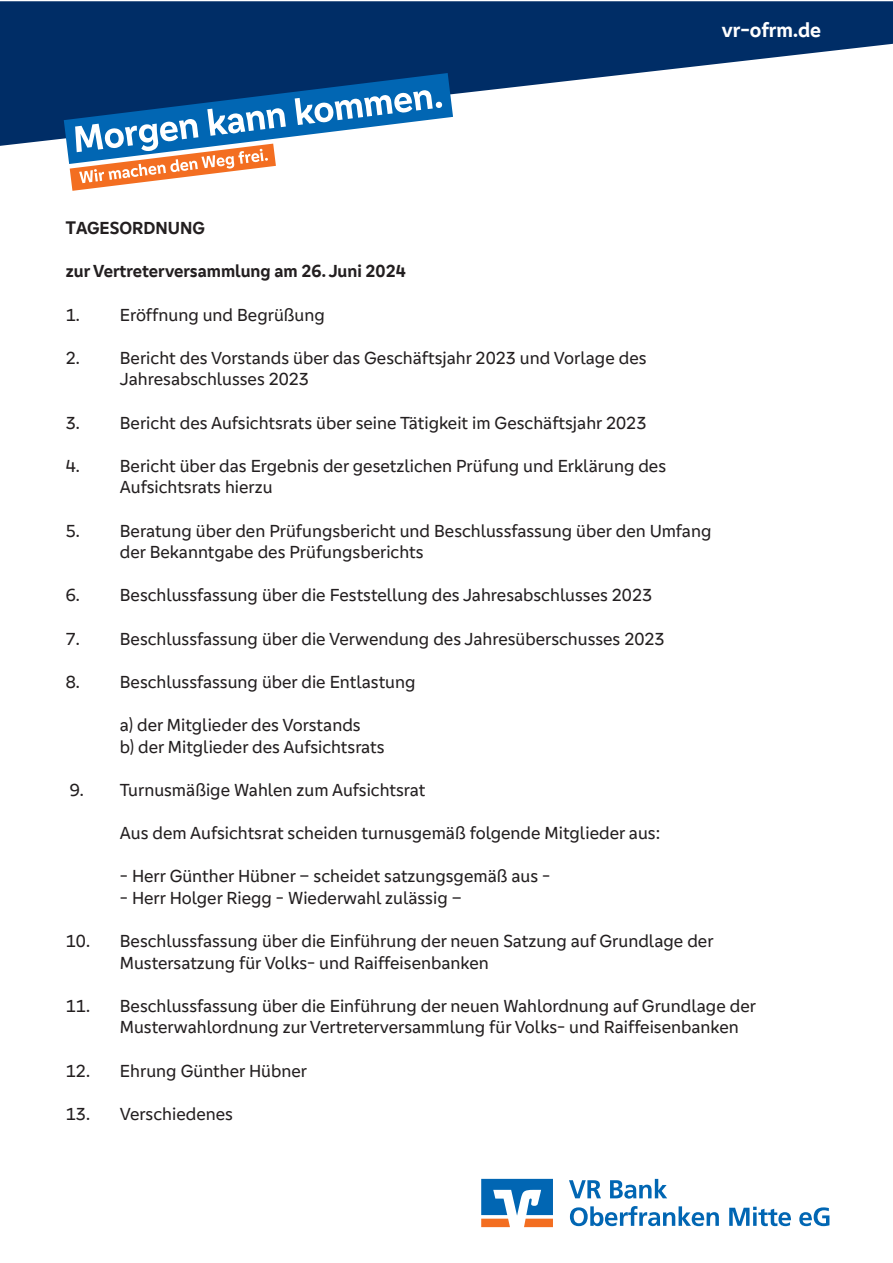
<style>
.page{position:relative;width:893px;height:1263px;background:#fff}
.page>*{position:absolute;margin:0;border:0;box-sizing:border-box;transform-origin:0 0}
.t1{font:700 21px "Genos GFG";color:#fff}
.t2{font:18px/21.6px "Genos GFG";color:#231f20}
.t3{font:700 18px "Genos GFG";color:#231f20}
.s1{font-family:"Frutiger VR"}
</style>
<div class="page">
<svg style="left:0;top:1px;width:893px;height:145px;fill:#002d66"></svg>
<svg style="left:481px;top:1179px;width:72px;height:48px"></svg>
<svg style="left:569px;top:1180px;width:32px;height:18px"></svg>
<svg style="left:610px;top:1179px;width:57px;height:20px"></svg>
<svg style="left:570px;top:1206px;width:149px;height:20px"></svg>
<svg style="left:729px;top:1207px;width:62px;height:19px"></svg>
<svg style="left:799px;top:1207px;width:30px;height:19px"></svg>
<svg style="left:64px;top:73px;width:389px;height:118px"></svg>
<p class="t1" style="left:722px;top:17px;width:101px">vr-ofrm.de</p>
<p class="t3" style="left:66px;top:218px;width:141px"><span class="s1">T</span>AGESORDNUNG</p>
<p class="t3" style="left:66px;top:261px;width:341px">zur Vertreterversammlung am 26. Juni 2024</p>
<p class="t2" style="left:66px;top:304px;width:260px">1. Eröffnung und Begrüßung</p>
<p class="t2" style="left:120px;top:347px;width:528px;text-indent:-54px">2. Bericht des Vorstands über das Geschäftsjahr 2023 und Vorlage des<br>Jahresabschlusses 2023</p>
<p class="t2" style="left:66px;top:412px;width:582px">3. Bericht des Aufsichtsrats über seine Tätigkeit im Geschäftsjahr 2023</p>
<p class="t2" style="left:120px;top:455px;width:548px;text-indent:-54px">4. Bericht über das Ergebnis der gesetzlichen Prüfung und Erklärung des<br>Aufsichtsrats hierzu</p>
<p class="t2" style="left:120px;top:520px;width:593px;text-indent:-54px">5. Beratung über den Prüfungsbericht und Beschlussfassung über den Umfang der Bekanntgabe des Prüfungsberichts</p>
<p class="t2" style="left:66px;top:584px;width:588px">6. Beschlussfassung über die Feststellung des Jahresabschlusses 2023</p>
<p class="t2" style="left:66px;top:628px;width:600px">7. Beschlussfassung über die Verwendung des Jahresüberschusses 2023</p>
<p class="t2" style="left:66px;top:671px;width:351px">8. Beschlussfassung über die Entlastung</p>
<p class="t2" style="left:120px;top:714px;width:266px">a) der Mitglieder des Vorstands<br>b) der Mitglieder des Aufsichtsrats</p>
<p class="t2" style="left:70px;top:779px;width:357px">9. Turnusmäßige Wahlen zum Aufsichtsrat</p>
<p class="t2" style="left:120px;top:822px;width:542px">Aus dem Aufsichtsrat scheiden turnusgemäß folgende Mitglieder aus:</p>
<p class="t2" style="left:120px;top:865px;width:432px">- Herr Günther Hübner – scheidet satzungsgemäß aus -</p>
<p class="t2" style="left:120px;top:887px;width:343px">- Herr Holger Riegg - Wiederwahl zulässig –</p>
<p class="t2" style="left:120px;top:930px;width:595px;text-indent:-54px">10. Beschlussfassung über die Einführung der neuen Satzung auf Grundlage der<br>Mustersatzung für Volks- und Raiffeisenbanken</p>
<p class="t2" style="left:120px;top:995px;width:638px;text-indent:-54px">11. Beschlussfassung über die Einführung der neuen Wahlordnung auf Grundlage der<br>Musterwahlordnung zur Vertreterversammlung für Volks- und Raiffeisenbanken</p>
<p class="t2" style="left:66px;top:1060px;width:243px">12. Ehrung Günther Hübner</p>
<p class="t2" style="left:66px;top:1103px;width:169px">13. Verschiedenes</p>
</div>
